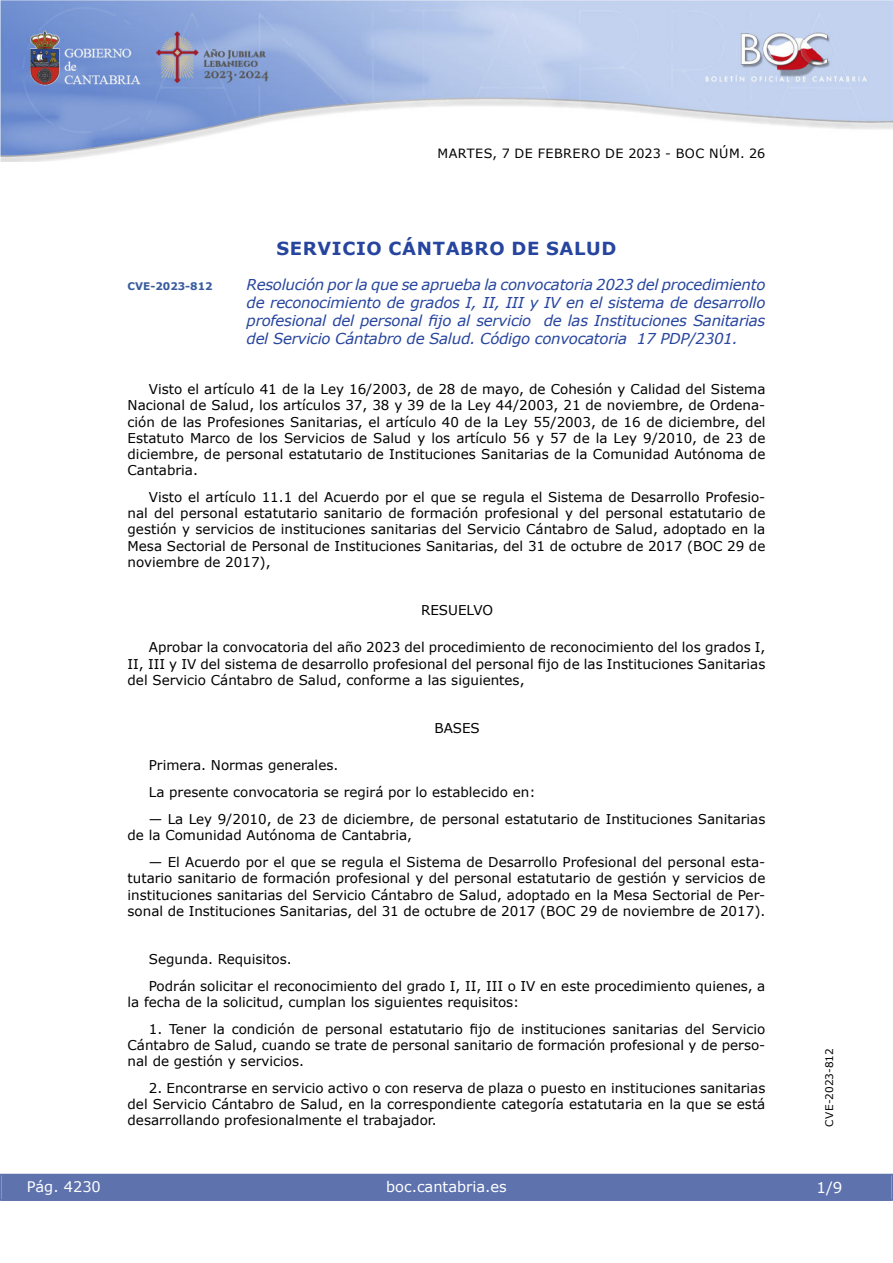
<style>
.page{position:relative;width:893px;height:1263px;background:#fff}
.page>*{position:absolute;margin:0;border:0;box-sizing:border-box;transform-origin:0 0}
.emisor_text2{font:700 18px "Verdana";letter-spacing:.035em;color:#27459e}
.Titulo_text{font:italic 15px/18px "Verdana";letter-spacing:-.02em;color:#27459e;text-align:justify}
.t1{font:15px "Verdana 2";color:#fff}
.t2{font:14.55px "Verdana 2";color:#fff}
.inicio_de_parrafo{font:13.5px/16.2px "Verdana 2";color:#000;text-align:justify}
.center{font:13.5px "Verdana 2";color:#000}
.t3{font:12.75px "Verdana 2";letter-spacing:.035em;color:#000}
.t4{font:10.5px "Verdana 2";color:#000}
.Titulo_text-2{font:700 10.5px "Verdana";color:#385b9e}
.s1{font-family:"Verdana Italic 2";font-style:normal}
.s2{font-family:"Verdana"}
</style>
<div class="page">
<img style="left:0;top:0;width:893px;height:161px">
<div style="left:1px;top:1174px;width:890px;height:27px;background:#5e73ae"></div>
<p class="t3" style="left:438px;top:144px;width:329px">MARTES, 7 DE FEBRERO DE 2023 - BOC NÚM. 26</p>
<p class="emisor_text2" style="left:277px;top:236px;width:341px">SERVICIO CÁNTABRO DE SALUD</p>
<p class="Titulo_text-2" style="left:128px;top:279px;width:87px">CVE-2023-812</p>
<p class="Titulo_text" style="left:247px;top:275px;width:520px"><span class="s1">Resolución por la que se aprueba la convocatoria 2023 del procedimiento de reconocimiento de grados I, II, III y IV en el sistema de desarrollo </span>profesional del personal fijo al servicio de las Instituciones Sanitarias del Servicio Cántabro de Salud. Código convocatoria 17 PDP/2301.</p>
<p class="inicio_de_parrafo" style="left:128px;top:381px;width:639px;text-indent:21px">Visto el artículo 41 de la Ley 16/2003, de 28 de mayo, de Cohesión y Calidad del Sistema Nacional de Salud, los artículos 37, 38 y 39 de la Ley 44/2003, 21 de noviembre, de Ordena&shy;ción de las Profesiones Sanitarias, el artículo 40 de la Ley 55/2003, de 16 de diciembre, del Estatuto Marco de los Servicios de Salud y los artículo 56 y 57 de la Ley 9/2010, de 23 de diciembre, de personal estatutario de Instituciones Sanitarias de la Comunidad Autónoma de Cantabria.</p>
<p class="inicio_de_parrafo" style="left:128px;top:489px;width:639px;text-indent:21px">Visto el artículo 11.1 del Acuerdo por el que se regula el Sistema de Desarrollo Profesio&shy;nal del personal estatutario sanitario de formación profesional y del personal estatutario de gestión y servicios de instituciones sanitarias del Servicio Cántabro de Salud, adoptado en la Mesa Sectorial de Personal de Instituciones Sanitarias, del 31 de octubre de 2017 (BOC 29 de noviembre de 2017),</p>
<p class="center" style="left:421px;top:601px;width:74px">RESUELVO</p>
<p class="inicio_de_parrafo" style="left:128px;top:639px;width:639px;text-indent:21px">Aprobar la convocatoria del año 2023 del procedimiento de reconocimiento del los grados I, <span class="s2">II, III y IV del sistema de desarrollo profesional del personal fijo de las Instituciones Sanitarias </span>del Servicio Cántabro de Salud, conforme a las siguientes,</p>
<p class="center" style="left:434px;top:719px;width:47px">BASES</p>
<p class="inicio_de_parrafo" style="left:149px;top:757px;width:191px">Primera. Normas generales.</p>
<p class="inicio_de_parrafo" style="left:149px;top:784px;width:388px">La presente convocatoria se regirá por lo establecido en:</p>
<p class="inicio_de_parrafo" style="left:128px;top:811px;width:639px;text-indent:21px">— La Ley 9/2010, de 23 de diciembre, de personal estatutario de Instituciones Sanitarias de la Comunidad Autónoma de Cantabria,</p>
<p class="inicio_de_parrafo" style="left:128px;top:854px;width:639px;text-indent:21px">— El Acuerdo por el que se regula el Sistema de Desarrollo Profesional del personal esta&shy;tutario sanitario de formación profesional y del personal estatutario de gestión y servicios de instituciones sanitarias del Servicio Cántabro de Salud, adoptado en la Mesa Sectorial de Per&shy;sonal de Instituciones Sanitarias, del 31 de octubre de 2017 (BOC 29 de noviembre de 2017).</p>
<p class="inicio_de_parrafo" style="left:149px;top:951px;width:144px">Segunda. Requisitos.</p>
<p class="inicio_de_parrafo" style="left:128px;top:977px;width:639px;text-indent:21px">Podrán solicitar el reconocimiento del grado I, II, III o IV en este procedimiento quienes, a la fecha de la solicitud, cumplan los siguientes requisitos:</p>
<p class="inicio_de_parrafo" style="left:128px;top:1020px;width:639px;text-indent:21px"><span class="s2">1. Tener la condición de personal estatutario fijo de instituciones sanitarias del Servicio </span>Cántabro de Salud, cuando se trate de personal sanitario de formación profesional y de perso&shy;nal de gestión y servicios.</p>
<p class="inicio_de_parrafo" style="left:128px;top:1080px;width:639px;text-indent:21px">2. Encontrarse en servicio activo o con reserva de plaza o puesto en instituciones sanitarias del Servicio Cántabro de Salud, en la correspondiente categoría estatutaria en la que se está <span class="s2">desarrollando profesionalmente el trabajador.</span></p>
<p class="t2" style="left:27px;top:1177px;width:76px">Pág. 4230</p>
<p class="t2" style="left:386px;top:1177px;width:122px">boc.cantabria.es</p>
<p class="t4" style="left:822px;top:1126px;width:80px;rotate:-90deg">CVE-2023-812</p>
<p class="t1" style="left:816px;top:1177px;width:27px">1/9</p>
</div>
